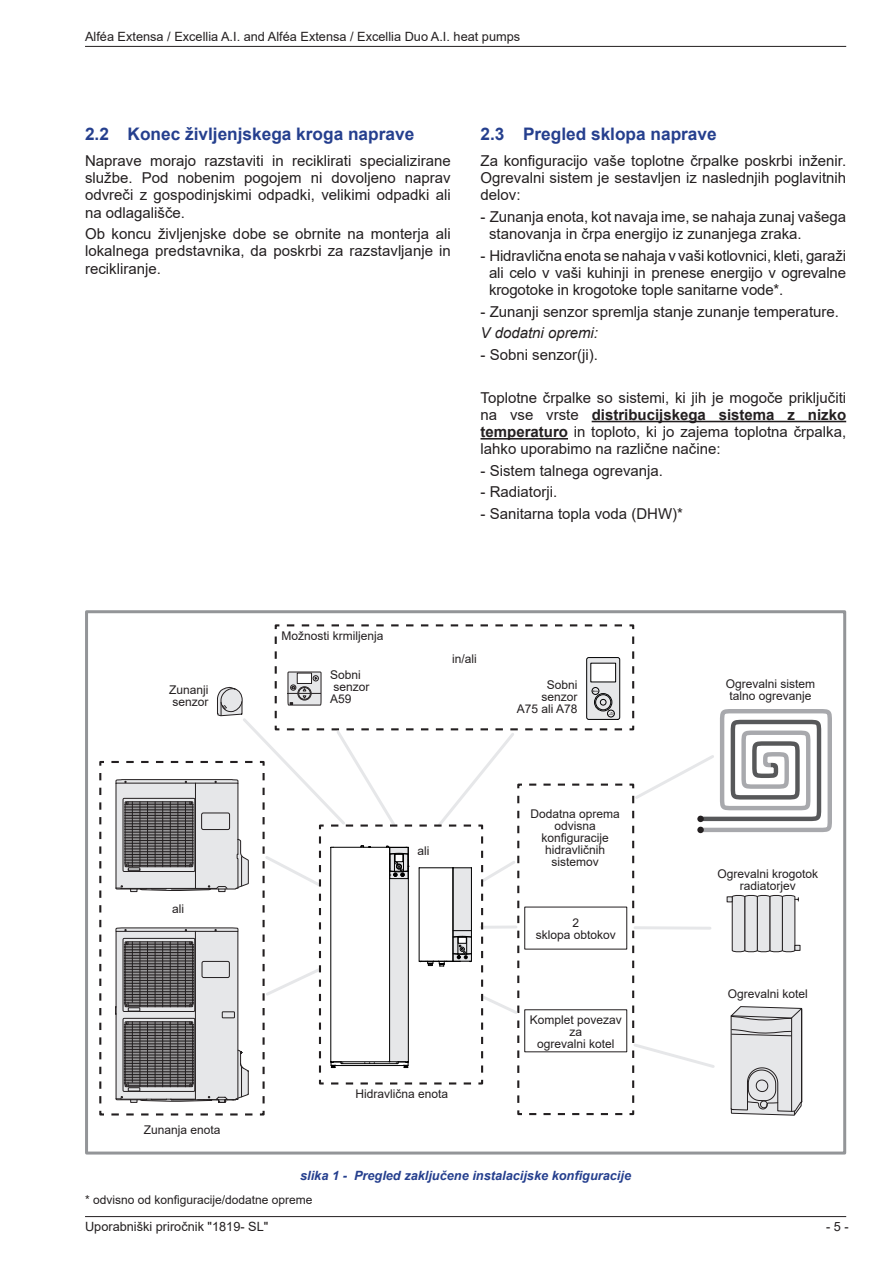
<style>
.page{position:relative;width:893px;height:1263px;background:#fff}
.page>*{position:absolute;margin:0;border:0;box-sizing:border-box;transform-origin:0 0}
.t1{font:700 17.25px "Arial";color:#253f8e}
.t2{font:15px/17.2px "Arial";color:#231f20;text-align:justify}
.t3{font:italic 15px "Arial";color:#231f20}
.t4{font:12.75px "Arial";color:#231f20}
.t5{font:italic 700 12.75px "Arial";color:#253f8e}
.t6{font:12px/12px "Arial";color:#231f20;text-align:center}
.t7{font:700 2.25px "Arial";color:#231f20}
.s1{font-weight:700}
</style>
<div class="page">
<hr style="left:85px;top:46px;width:761px;height:1px;background:#231f20">
<hr style="left:85px;top:1216px;width:761px;height:1px;background:#231f20">
<hr style="left:592px;top:421px;width:254px;height:1px;background:#231f20">
<hr style="left:480px;top:438px;width:88px;height:2px;background:#231f20">
<svg style="left:99px;top:624px;width:733px;height:492px"></svg>
<div style="left:297px;top:673px;width:15px;height:10px;background:#fff"></div>
<div style="left:297px;top:673px;width:15px;height:11px;border:1px solid #231f20"></div>
<div style="left:85px;top:610px;width:761px;height:544px;border:3px solid #939598"></div>
<p class="t4" style="left:85px;top:28px;width:437px">Alféa Extensa / Excellia A. I. and Alféa Extensa / Excellia Duo A. I. heat pumps</p>
<p class="t1" style="left:85px;top:122px;width:331px">2.2 Konec življenjskega kroga naprave</p>
<p class="t2" style="left:85px;top:152px;width:367px">Naprave morajo razstaviti in reciklirati specializirane službe. Pod nobenim pogojem ni dovoljeno naprav odvreči z gospodinjskimi odpadki, velikimi odpadki ali na odlagališče.</p>
<p class="t2" style="left:85px;top:225px;width:367px">Ob koncu življenjske dobe se obrnite na monterja ali lokalnega predstavnika, da poskrbi za razstavljanje in recikliranje.</p>
<p class="t1" style="left:480px;top:122px;width:238px">2.3 Pregled sklopa naprave</p>
<p class="t2" style="left:480px;top:152px;width:367px">Za konfiguracijo vaše toplotne črpalke poskrbi inženir.<br>Ogrevalni sistem je sestavljen iz naslednjih poglavitnih delov:</p>
<p class="t2" style="left:489px;top:208px;width:359px;text-indent:-9px">- Zunanja enota, kot navaja ime, se nahaja zunaj vašega stanovanja in črpa energijo iz zunanjega zraka.</p>
<p class="t2" style="left:489px;top:247px;width:359px;text-indent:-9px">- Hidravlična enota se nahaja v vaši kotlovnici, kleti, garaži ali celo v vaši kuhinji in prenese energijo v ogrevalne krogotoke in krogotoke tople sanitarne vode*.</p>
<p class="t2" style="left:480px;top:303px;width:357px">- Zunanji senzor spremlja stanje zunanje temperature.</p>
<p class="t3" style="left:480px;top:323px;width:119px">V dodatni opremi:</p>
<p class="t2" style="left:480px;top:346px;width:119px">- Sobni senzor(ji).</p>
<p class="t2" style="left:480px;top:389px;width:367px">Toplotne črpalke so sistemi, ki jih je mogoče priključiti na vse vrste <span class="s1">distribucijskega sistema z nizko temperaturo</span> in toploto, ki jo zajema toplotna črpalka, lahko uporabimo na različne načine:</p>
<p class="t2" style="left:480px;top:462px;width:181px">- Sistem talnega ogrevanja.</p>
<p class="t2" style="left:480px;top:483px;width:76px">- Radiatorji.</p>
<p class="t2" style="left:480px;top:505px;width:204px">- Sanitarna topla voda (DHW)*</p>
<p class="t6" style="left:281px;top:630px;width:104px">Možnosti krmiljenja</p>
<p class="t6" style="left:452px;top:653px;width:26px">in/ali</p>
<p class="t6" style="left:330px;top:669px;width:41px;text-align:left">Sobni senzor<br>A59</p>
<p class="t6" style="left:517px;top:679px;width:62px;text-align:right">Sobni senzor<br>A75 ali A78</p>
<p class="t6" style="left:726px;top:678px;width:91px">Ogrevalni sistem talno ogrevanje</p>
<p class="t6" style="left:169px;top:684px;width:41px">Zunanji</p>
<p class="t7" style="left:592px;top:689px;width:8px">Menu</p>
<p class="t6" style="left:172px;top:696px;width:38px">senzor</p>
<p class="t6" style="left:172px;top:903px;width:13px">ali</p>
<p class="t6" style="left:144px;top:1124px;width:78px">Zunanja enota</p>
<p class="t6" style="left:417px;top:845px;width:13px">ali</p>
<p class="t6" style="left:355px;top:1087px;width:94px">Hidravlična enota</p>
<p class="t6" style="left:530px;top:807px;width:91px">Dodatna oprema odvisna konfiguracije hidravličnih sistemov</p>
<p class="t6" style="left:536px;top:917px;width:82px">2<br>sklopa obtokov</p>
<p class="t6" style="left:530px;top:1013px;width:94px">Komplet povezav za<br>ogrevalni kotel</p>
<p class="t5" style="left:300px;top:1167px;width:332px">slika 1 - Pregled zaključene instalacijske konfiguracije</p>
<p class="t6" style="left:717px;top:867px;width:102px">Ogrevalni krogotok radiatorjev</p>
<p class="t6" style="left:728px;top:987px;width:82px">Ogrevalni kotel</p>
<p class="t6" style="left:85px;top:1193px;width:229px">* odvisno od konfiguracije/dodatne opreme</p>
<p class="t4" style="left:85px;top:1218px;width:185px">Uporabniški priročnik "1819- SL"</p>
<p class="t4" style="left:826px;top:1218px;width:24px">- 5 -</p>
</div>
